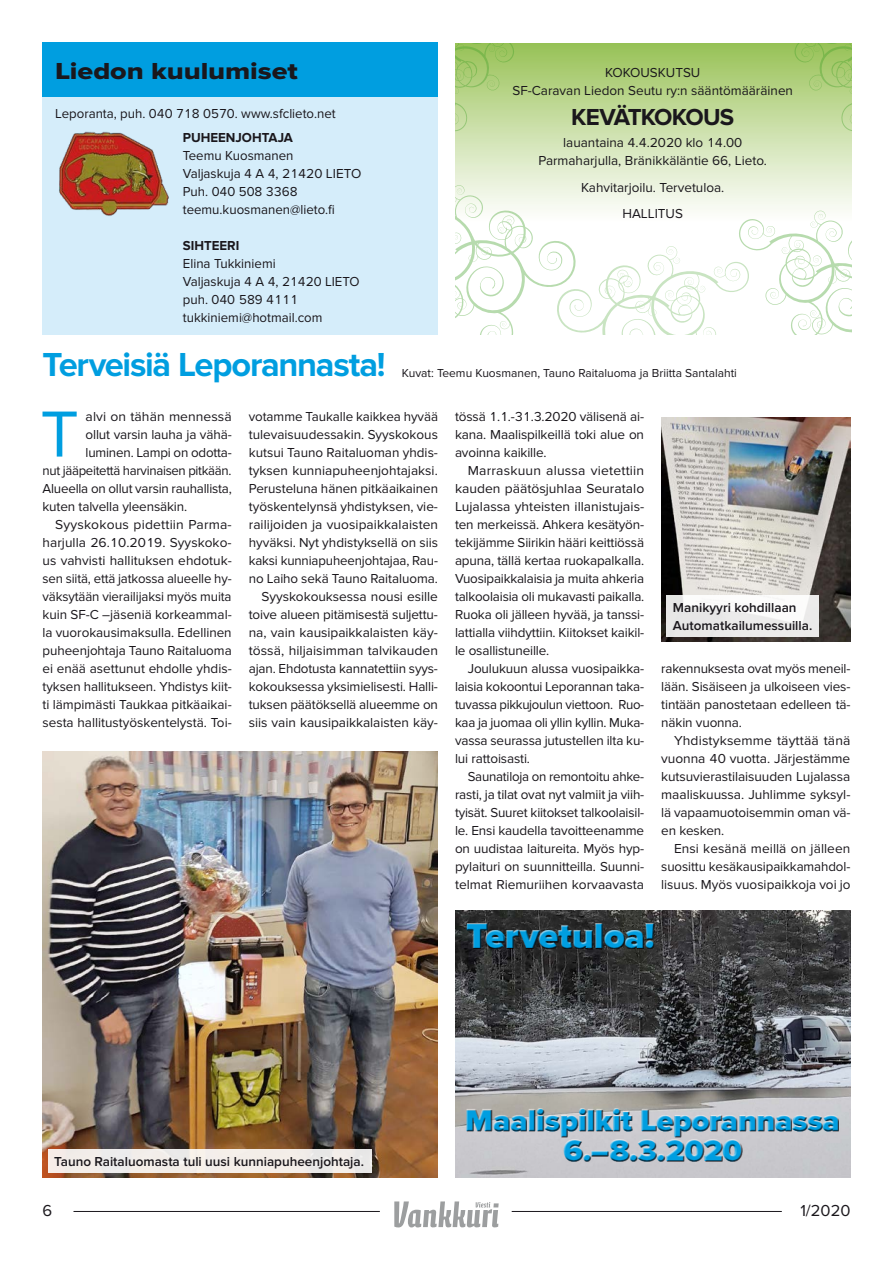
<style>
.page{position:relative;width:893px;height:1263px;background:#fff}
.page>*{position:absolute;margin:0;border:0;box-sizing:border-box;transform-origin:0 0}
.t1{font:67.5px "Proxima Nova";color:#009ee0}
.t2{font:900 36.3px "Proxima Nova";letter-spacing:-.005em;color:#009ee0}
.t3{font:700 34.5px "Proxima Nova";letter-spacing:-.035em;color:#009ee0}
.t4{font:900 30.9px/29.7px "Proxima Nova";letter-spacing:-.005em;color:#009ee0;text-align:center}
.t5{font:24px "Proxima Nova Extrabld";letter-spacing:-.005em;color:#1a171c;scale:1.2 1}
.t6{font:700 24px "Proxima Nova";letter-spacing:-.04em;color:#1a171c}
.t7{font:16.5px "Proxima Nova";color:#1a171c}
.t8{font:13.5px/18px "Proxima Nova";letter-spacing:-.005em;color:#1a171c;text-align:justify}
.t9{font:600 13.5px/18px "Proxima Nova";color:#1a171c}
.t10{font:700 13.5px "Proxima Nova";color:#1a171c}
.t11{font:12px "Proxima Nova";color:#1a171c}
</style>
<div class="page">
<hr style="left:73px;top:1211px;width:307px;height:1px;background:#1a171c">
<hr style="left:512px;top:1211px;width:270px;height:1px;background:#1a171c">
<svg style="left:394px;top:1201px;width:105px;height:26px"></svg>
<div style="left:43px;top:43px;width:395px;height:292px;background:#d5edfa"></div>
<div style="left:43px;top:43px;width:395px;height:54px;background:#009ee0"></div>
<img style="left:59px;top:131px;width:110px;height:85px">
<svg style="left:455px;top:43px;width:397px;height:142px;background:#c6dca2"></svg>
<svg style="left:455px;top:185px;width:397px;height:150px"></svg>
<svg style="left:789px;top:43px;width:63px;height:90px;background:#b0d080"></svg>
<svg style="left:455px;top:43px;width:65px;height:90px;background:#b0d080"></svg>
<img style="left:455px;top:910px;width:395px;height:268px">
<div style="left:467px;top:923px;width:187px;height:25px;background:#fff;opacity:.75"></div>
<div style="left:467px;top:924px;width:187px;height:25px;background:#1a171c;opacity:.75"></div>
<div style="left:466px;top:1108px;width:372px;height:52px;background:#fff;opacity:.75"></div>
<div style="left:466px;top:1110px;width:373px;height:51px;background:#1a171c;opacity:.75"></div>
<img style="left:661px;top:418px;width:189px;height:224px">
<img style="left:43px;top:751px;width:395px;height:427px">
<div style="left:48px;top:1149px;width:323px;height:23px;background:#f3ede9"></div>
<svg style="left:666px;top:595px;width:153px;height:41px;fill:#ebebea"></svg>
<h3 class="t5" style="left:55px;top:57px;width:204px">Liedon kuulumiset</h3>
<p class="t8" style="left:55px;top:105px;width:282px">Leporanta, puh. 040 718 0570. www.sfclieto.net</p>
<p class="t10" style="left:183px;top:130px;width:112px">PUHEENJOHTAJA</p>
<p class="t8" style="left:183px;top:147px;width:180px;text-align:left">Teemu Kuosmanen<br>Valjaskuja 4 A 4, 21420 LIETO<br>Puh. 040 508 3368 teemu.kuosmanen@lieto.fi</p>
<p class="t10" style="left:183px;top:238px;width:58px">SIHTEERI</p>
<p class="t8" style="left:183px;top:255px;width:178px;text-align:left">Elina Tukkiniemi<br>Valjaskuja 4 A 4, 21420 LIETO puh. 040 589 4111 tukkiniemi@hotmail.com</p>
<p class="t8" style="left:512px;top:64px;width:282px;text-align:center">KOKOUSKUTSU<br>SF-Caravan Liedon Seutu ry:n sääntömääräinen</p>
<h3 class="t6" style="left:571px;top:103px;width:165px">KEVÄTKOKOUS</h3>
<p class="t8" style="left:538px;top:134px;width:230px;text-align:center">lauantaina 4.4.2020 klo 14.00<br>Parmaharjulla, Bränikkäläntie 66, Lieto.</p>
<p class="t8" style="left:581px;top:174px;width:145px;line-height:26.5px;text-align:center">Kahvitarjoilu. Tervetuloa.<br>HALLITUS</p>
<h3 class="t3" style="left:43px;top:345px;width:345px">Terveisiä Leporannasta!</h3>
<h1 class="t1" style="left:40px;top:395px;width:40px">T</h1>
<p class="t8" style="left:86px;top:407px;width:148px">alvi on tähän mennessä</p>
<p class="t11" style="left:402px;top:366px;width:337px">Kuvat: Teemu Kuosmanen, Tauno Raitaluoma ja Briitta Santalahti</p>
<p class="t8" style="left:249px;top:407px;width:191px;text-align:right">votamme Taukalle kaikkea hyvää tulevaisuudessakin. Syyskokous kutsui Tauno Raitaluoman yhdis&shy;tyksen kunniapuheenjohtajaksi.<br>Perusteluna hänen pitkäaikainen työskentelynsä yhdistyksen, vie&shy;railijoiden ja vuosipaikkalaisten hyväksi. Nyt yhdistyksellä on siis kaksi kunniapuheenjohtajaa, Rau&shy;no Laiho sekä Tauno Raitaluoma.<br>Syyskokouksessa nousi esille toive alueen pitämisestä suljettu&shy;na, vain kausipaikkalaisten käy&shy;tössä, hiljaisimman talvikauden ajan. Ehdotusta kannatettiin syys&shy;kokouksessa yksimielisesti. Halli&shy;tuksen päätöksellä alueemme on siis vain kausipaikkalaisten käy-</p>
<p class="t8" style="left:455px;top:407px;width:191px">tössä 1.1.-31.3.2020 välisenä ai&shy;kana. Maalispilkeillä toki alue on avoinna kaikille.</p>
<p class="t8" style="left:86px;top:425px;width:148px">ollut varsin lauha ja vähä-</p>
<p class="t8" style="left:86px;top:443px;width:148px">luminen. Lampi on odotta-</p>
<p class="t8" style="left:43px;top:461px;width:191px">nut jääpeitettä harvinaisen pitkään.</p>
<p class="t8" style="left:43px;top:479px;width:191px">Alueella on ollut varsin rauhallista,</p>
<p class="t8" style="left:43px;top:497px;width:146px">kuten talvella yleensäkin.</p>
<p class="t8" style="left:55px;top:515px;width:178px">Syyskokous pidettiin Parma-</p>
<p class="t8" style="left:43px;top:533px;width:191px">harjulla 26.10.2019. Syyskoko-</p>
<p class="t8" style="left:43px;top:551px;width:191px">us vahvisti hallituksen ehdotuk-</p>
<p class="t8" style="left:43px;top:569px;width:191px">sen siitä, että jatkossa alueelle hy-</p>
<p class="t8" style="left:43px;top:587px;width:191px">väksytään vierailijaksi myös muita</p>
<p class="t8" style="left:43px;top:605px;width:191px">kuin SF-C –jäseniä korkeammal-</p>
<p class="t8" style="left:43px;top:623px;width:191px">la vuorokausimaksulla. Edellinen</p>
<p class="t8" style="left:43px;top:641px;width:191px">puheenjohtaja Tauno Raitaluoma</p>
<p class="t8" style="left:43px;top:659px;width:191px">ei enää asettunut ehdolle yhdis-</p>
<p class="t8" style="left:43px;top:677px;width:191px">tyksen hallitukseen. Yhdistys kiit-</p>
<p class="t8" style="left:43px;top:695px;width:191px">ti lämpimästi Taukkaa pitkäaikai-</p>
<p class="t8" style="left:43px;top:713px;width:191px">sesta hallitustyöskentelystä. Toi-</p>
<p class="t8" style="left:455px;top:461px;width:191px;text-indent:13px">Marraskuun alussa vietettiin kauden päätösjuhlaa Seuratalo Lujalassa yhteisten illanistujais&shy;ten merkeissä. Ahkera kesätyön&shy;tekijämme Siirikin hääri keittiössä apuna, tällä kertaa ruokapalkalla.<br>Vuosipaikkalaisia ja muita ahkeria talkoolaisia oli mukavasti paikalla.<br>Ruoka oli jälleen hyvää, ja tanssi&shy;lattialla viihdyttiin. Kiitokset kaikil&shy;le osallistuneille.</p>
<p class="t8" style="left:455px;top:659px;width:191px;text-indent:13px">Joulukuun alussa vuosipaikka&shy;laisia kokoontui Leporannan taka&shy;tuvassa pikkujoulun viettoon. Ruo&shy;kaa ja juomaa oli yllin kyllin. Muka&shy;vassa seurassa jutustellen ilta ku&shy;lui rattoisasti.</p>
<p class="t8" style="left:455px;top:767px;width:191px;text-indent:13px">Saunatiloja on remontoitu ahke&shy;rasti, ja tilat ovat nyt valmiit ja viih&shy;tyisät. Suuret kiitokset talkoolaisil&shy;le. Ensi kaudella tavoitteenamme on uudistaa laitureita. Myös hyp&shy;pylaituri on suunnitteilla. Suunni&shy;telmat Riemuriihen korvaavasta</p>
<p class="t9" style="left:673px;top:599px;width:141px">Manikyyri kohdillaan<br>Automatkailumessuilla.</p>
<p class="t8" style="left:661px;top:659px;width:191px">rakennuksesta ovat myös meneil&shy;lään. Sisäiseen ja ulkoiseen vies&shy;tintään panostetaan edelleen tä&shy;näkin vuonna.</p>
<p class="t8" style="left:661px;top:731px;width:191px;text-indent:13px">Yhdistyksemme täyttää tänä vuonna 40 vuotta. Järjestämme kutsuvierastilaisuuden Lujalassa maaliskuussa. Juhlimme syksyl&shy;lä vapaamuotoisemmin oman vä&shy;en kesken.</p>
<p class="t8" style="left:661px;top:839px;width:191px;text-indent:13px">Ensi kesänä meillä on jälleen suosittu kesäkausipaikkamahdol&shy;lisuus. Myös vuosipaikkoja voi jo</p>
<p class="t9" style="left:54px;top:1153px;width:311px">Tauno Raitaluomasta tuli uusi kunniapuheenjohtaja.</p>
<h2 class="t2" style="left:466px;top:915px;width:190px">Tervetuloa!</h2>
<h3 class="t4" style="left:466px;top:1107px;width:376px">Maalispilkit Leporannassa<br>6.–8.3.2020</h3>
<p class="t7" style="left:43px;top:1201px;width:11px">6</p>
<p class="t7" style="left:800px;top:1201px;width:52px">1/2020</p>
</div>
